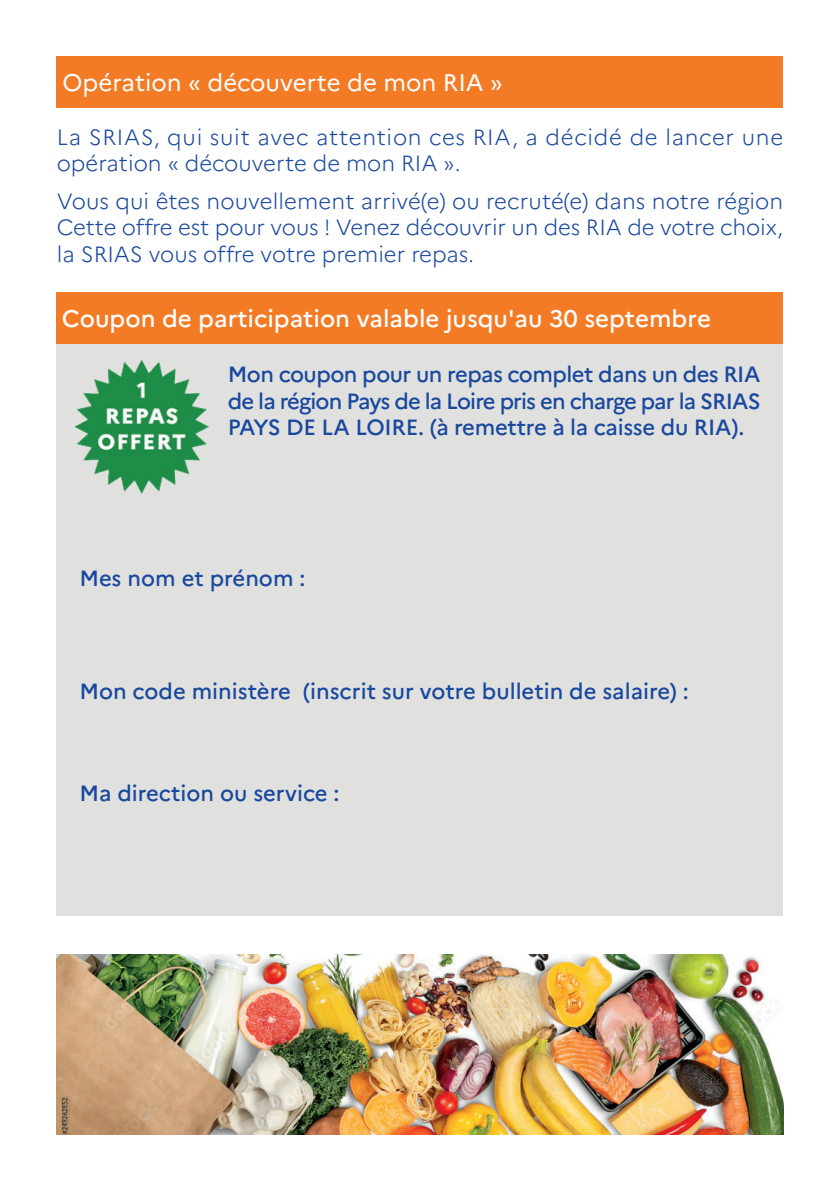
<style>
.page{position:relative;width:840px;height:1191px;background:#fff}
.page>*{position:absolute;margin:0;border:0;box-sizing:border-box;transform-origin:0 0}
.t1{font:500 24px "Marianne";color:#fff}
.t2{font:24px "Marianne";color:#fff}
.t3{font:500 22px/26.4px "Marianne";letter-spacing:-.005em;color:#19489e;text-align:justify}
.t4{font:300 22px/26.4px "Marianne";color:#19489e;text-align:justify}
.t5{font:300 22px/26.4px "Marianne";letter-spacing:.03em;color:#19489e}
</style>
<div class="page">
<div style="left:57px;top:343px;width:725px;height:573px;background:#e0e1df"></div>
<div style="left:57px;top:57px;width:725px;height:51px;background:#f47b25"></div>
<img style="left:75px;top:359px;width:134px;height:134px">
<div style="left:57px;top:292px;width:725px;height:51px;background:#f47b25"></div>
<img style="left:57px;top:954px;width:725px;height:180px">
<p class="t2" style="left:62px;top:68px;width:441px">Opération « découverte de mon RIA »</p>
<p class="t5" style="left:57px;top:124px;width:727px">La SRIAS, qui suit avec attention ces RIA, a décidé de lancer une opération « découverte de mon RIA ».</p>
<p class="t4" style="left:57px;top:188px;width:727px">Vous qui êtes nouvellement arrivé(e) ou recruté(e) dans notre région Cette offre est pour vous ! Venez découvrir un des RIA de votre choix, la SRIAS vous offre votre premier repas.</p>
<p class="t1" style="left:62px;top:304px;width:650px">Coupon de participation valable jusqu'au 30 septembre</p>
<p class="t3" style="left:228px;top:361px;width:534px">Mon coupon pour un repas complet dans un des RIA de la région Pays de la Loire pris en charge par la SRIAS PAYS DE LA LOIRE. (à remettre à la caisse du RIA).</p>
<p class="t3" style="left:79px;top:565px;width:227px">Mes nom et prénom :</p>
<p class="t3" style="left:79px;top:678px;width:610px">Mon code ministère (inscrit sur votre bulletin de salaire) :</p>
<p class="t3" style="left:79px;top:780px;width:261px">Ma direction ou service :</p>
</div>
